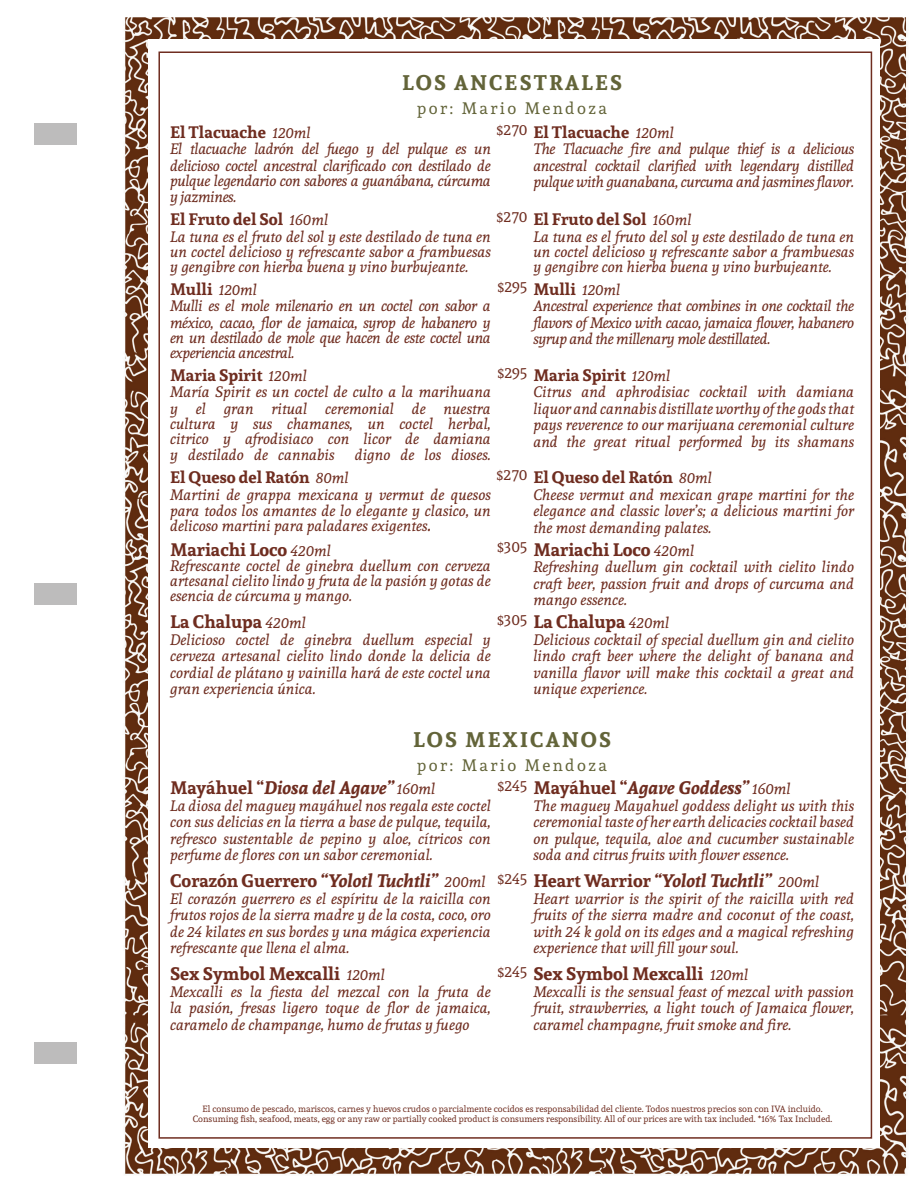
<style>
.page{position:relative;width:918px;height:1188px;background:#fff}
.page>*{position:absolute;margin:0;border:0;box-sizing:border-box;transform-origin:0 0}
.t1{font:700 21px "Andada";letter-spacing:.1em;color:#636439}
.t2{font:700 18px "Andada";color:#6f2d20}
.t3{font:italic 700 18px "Andada";color:#6f2d20}
.t4{font:700 16.5px "Andada";color:#6f2d20}
.t5{font:16.5px "Andada";letter-spacing:.15em;color:#636439}
.t6{font:italic 15px/16.5px "Andada";color:#6f2d20;text-align:justify}
.t7{font:italic 15px/16.5px "Andada";letter-spacing:-.03em;color:#6f2d20}
.t8{font:italic 15px/16.5px "Andada";letter-spacing:-.025em;color:#6f2d20}
.t9{font:15px "Andada";color:#6f2d20}
.t10{font:9px/10.8px "Andada";color:#6f2d20;text-align:center}
.s1{font-size:13.5px}
.s2{font-weight:400;font-style:italic;font-size:15px}
.s3{font-weight:700}
.s4{font-style:normal}
.s5{font-weight:400;font-size:15px}
.s6{font-style:italic}
</style>
<div class="page">
<img style="left:34px;top:17px;width:874px;height:1158px">
<div style="left:34px;top:123px;width:43px;height:22px;background:#bdbcbc"></div>
<div style="left:34px;top:1042px;width:43px;height:21px;background:#bdbcbc"></div>
<div style="left:34px;top:583px;width:43px;height:22px;background:#bdbcbc"></div>
<div style="left:149px;top:40px;width:731px;height:1108px;background:#fff"></div>
<p class="t1" style="left:402px;top:69px;width:222px">LOS ANCESTRALES</p>
<p class="t5" style="left:417px;top:98px;width:191px">por: Mario Mendoza</p>
<p class="t9" style="left:497px;top:120px;width:33px"><span class="s1">$</span>270</p>
<p class="t4" style="left:533px;top:121px;width:142px">El Tlacuache <span class="s2">120ml</span></p>
<p class="t6" style="left:533px;top:141px;width:322px">The Tlacuache fire and pulque thief is a delicious ancestral cocktail clarified with legendary distilled pulque with guanabana, curcuma and jasmines flavor.</p>
<p class="t4" style="left:170px;top:121px;width:142px">El Tlacuache <span class="s2">120ml</span></p>
<p class="t8" style="left:170px;top:141px;width:322px">El tlacuache ladrón del fuego y del pulque es un delicioso coctel ancestral clarificado con destilado de</p>
<p class="t8" style="left:170px;top:172px;width:322px">pulque legendario con sabores a guanábana, cúrcuma y jazmines.</p>
<p class="t9" style="left:497px;top:207px;width:33px"><span class="s1">$</span>270</p>
<p class="t4" style="left:533px;top:208px;width:160px">El Fruto del Sol <span class="s2">160ml</span></p>
<p class="t6" style="left:533px;top:229px;width:322px;line-height:15px">La tuna es el fruto del sol y este destilado de tuna en un coctel delicioso y refrescante sabor a frambuesas y gengibre con hierba buena y vino burbujeante.</p>
<p class="t4" style="left:170px;top:208px;width:160px">El Fruto del Sol <span class="s2">160ml</span></p>
<p class="t6" style="left:170px;top:229px;width:322px;line-height:15px">La tuna es el fruto del sol y este destilado de tuna en un coctel delicioso y refrescante sabor a frambuesas y gengibre con hierba buena y vino burbujeante.</p>
<p class="t9" style="left:497px;top:277px;width:31px"><span class="s1">$</span>295</p>
<p class="t4" style="left:533px;top:278px;width:89px">Mulli <span class="s2">120ml</span></p>
<p class="t6" style="left:533px;top:298px;width:322px">Ancestral experience that combines in one cocktail the flavors of Mexico with cacao, jamaica flower, habanero syrup and the millenary mole destillated.</p>
<p class="t4" style="left:170px;top:278px;width:89px">Mulli <span class="s2">120ml</span></p>
<p class="t7" style="left:170px;top:298px;width:322px">Mulli es el mole milenario en un coctel con sabor a méxico, cacao, flor de jamaica, syrop de habanero y</p>
<p class="t7" style="left:170px;top:330px;width:322px;line-height:15px">en un destilado de mole que hacen de este coctel una experiencia ancestral.</p>
<p class="t9" style="left:497px;top:363px;width:31px"><span class="s1">$</span>295</p>
<p class="t4" style="left:533px;top:364px;width:138px">Maria Spirit <span class="s2">120ml</span></p>
<p class="t6" style="left:533px;top:384px;width:322px">Citrus and aphrodisiac cocktail with damiana liquor and cannabis distillate worthy of the gods that pays reverence to our marijuana ceremonial culture and the great ritual performed by its shamans</p>
<p class="t4" style="left:170px;top:364px;width:138px">Maria Spirit <span class="s2">120ml</span></p>
<p class="t6" style="left:170px;top:384px;width:322px">María Spirit es un coctel de culto a la marihuana y el gran ritual ceremonial de nuestra</p>
<p class="t6" style="left:170px;top:416px;width:322px;line-height:15px">cultura y sus chamanes, un coctel herbal, citrico y afrodisiaco con licor de damiana</p>
<p class="t6" style="left:170px;top:447px;width:166px">y destilado de cannabis</p>
<p class="t6" style="left:355px;top:447px;width:138px">digno de los dioses.</p>
<p class="t9" style="left:497px;top:465px;width:33px"><span class="s1">$</span>270</p>
<p class="t4" style="left:533px;top:466px;width:180px">El Queso del Ratón <span class="s2">80ml</span></p>
<p class="t6" style="left:533px;top:486px;width:322px">Cheese vermut and mexican grape martini for the elegance and classic lover’s; a delicious martini for the most demanding palates.</p>
<p class="t4" style="left:170px;top:466px;width:180px">El Queso del Ratón <span class="s2">80ml</span></p>
<p class="t6" style="left:170px;top:486px;width:322px">Martini de grappa mexicana y vermut de quesos para todos los amantes de lo elegante y clasico, un</p>
<p class="t6" style="left:170px;top:517px;width:262px">delicoso martini para paladares exigentes<span class="s3">.</span></p>
<p class="t2" style="left:170px;top:537px;width:162px">Mariachi Loco <span class="s2">420ml</span></p>
<p class="t6" style="left:170px;top:558px;width:322px;line-height:15px">Refrescante coctel de ginebra duellum con cerveza artesanal cielito lindo y fruta de la pasión y gotas de esencia de cúrcuma y mango.</p>
<p class="t9" style="left:497px;top:537px;width:31px"><span class="s1">$</span>305</p>
<p class="t2" style="left:533px;top:537px;width:162px">Mariachi Loco <span class="s2">420ml</span></p>
<p class="t6" style="left:533px;top:558px;width:322px">Refreshing duellum gin cocktail with cielito lindo craft beer, passion fruit and drops of curcuma and mango essence.</p>
<p class="t2" style="left:170px;top:609px;width:137px">La Chalupa <span class="s2">420ml</span></p>
<p class="t6" style="left:170px;top:631px;width:322px">Delicioso coctel de ginebra duellum especial y cerveza artesanal cielito lindo donde la delicia de cordial de plátano y vainilla hará de este coctel una gran experiencia única.</p>
<p class="t9" style="left:497px;top:610px;width:31px"><span class="s1">$</span>305</p>
<p class="t2" style="left:533px;top:609px;width:137px">La Chalupa <span class="s2">420ml</span></p>
<p class="t6" style="left:533px;top:631px;width:322px">Delicious cocktail of special duellum gin and cielito lindo craft beer where the delight of banana and vanilla flavor will make this cocktail a great and unique experience.</p>
<p class="t1" style="left:413px;top:725px;width:199px">LOS MEXICANOS</p>
<p class="t5" style="left:417px;top:754px;width:191px">por: Mario Mendoza</p>
<p class="t3" style="left:170px;top:775px;width:267px"><span class="s4">Mayáhuel “</span>Diosa del Agave” <span class="s5">160ml</span></p>
<p class="t6" style="left:170px;top:797px;width:322px">La diosa del maguey mayáhuel nos regala este coctel con sus delicias en la tierra a base de pulque, tequila, refresco sustentable de pepino y aloe, cítricos con perfume de flores con un sabor ceremonial.</p>
<p class="t9" style="left:497px;top:776px;width:31px"><span class="s1">$</span>245</p>
<p class="t3" style="left:533px;top:775px;width:259px"><span class="s4">Mayáhuel “</span>Agave Goddess” <span class="s5">160ml</span></p>
<p class="t6" style="left:533px;top:797px;width:322px">The maguey Mayahuel goddess delight us with this ceremonial taste of her earth delicacies cocktail based on pulque, tequila, aloe and cucumber sustainable soda and citrus fruits with flower essence.</p>
<p class="t9" style="left:497px;top:869px;width:31px"><span class="s1">$</span>245</p>
<p class="t3" style="left:533px;top:869px;width:287px"><span class="s4">Heart Warrior</span> “Yolotl Tuchtli” <span class="s5">200ml</span></p>
<p class="t6" style="left:533px;top:890px;width:322px">Heart warrior is the spirit of the raicilla with red fruits of the sierra madre and coconut of the coast, with 24 k gold on its edges and a magical refreshing experience that will fill your soul.</p>
<p class="t2" style="left:170px;top:869px;width:317px">Corazón Guerrero <span class="s6">“Yolotl Tuchtli”</span> <span class="s2">200ml</span></p>
<p class="t6" style="left:170px;top:890px;width:322px">El corazón guerrero es el espíritu de la raicilla con frutos rojos de la sierra madre y de la costa, coco, oro de 24 kilates en sus bordes y una mágica experiencia refrescante que llena el alma.</p>
<p class="t9" style="left:497px;top:962px;width:31px"><span class="s1">$</span>245</p>
<p class="t2" style="left:533px;top:962px;width:217px">Sex Symbol Mexcalli <span class="s2">120ml</span></p>
<p class="t6" style="left:533px;top:983px;width:322px">Mexcalli is the sensual feast of mezcal with passion fruit, strawberries, a light touch of Jamaica flower, caramel champagne, fruit smoke and fire.</p>
<p class="t2" style="left:170px;top:962px;width:217px">Sex Symbol Mexcalli <span class="s2">120ml</span></p>
<p class="t6" style="left:170px;top:983px;width:322px">Mexcalli es la fiesta del mezcal con la fruta de la pasión, fresas ligero toque de flor de jamaica, caramelo de champange, humo de frutas y fuego</p>
<p class="t10" style="left:193px;top:1103px;width:641px">El consumo de pescado, mariscos, carnes y huevos crudos o parcialmente cocidos es responsabilidad del cliente. Todos nuestros precios son con IVA incluido.<br>Consuming fish, seafood, meats, egg or any raw or partially cooked product is consumers responsibility. All of our prices are with tax included. *16% Tax Included.</p>
<p class="t10" style="left:170px;top:1104px;width:686px">El consumo de pesca o, mariscos, carnes y huevos cr dos o parcialmente cocidos es respon abilidad del cliente. Todos nuestros pr cios son on IVA incluido. Consuming fish, seafood, meats, egg or any raw or partially cooked product is consumers respon ibility. All of our prices are with tax included. *16% Tax Included.</p>
</div>
